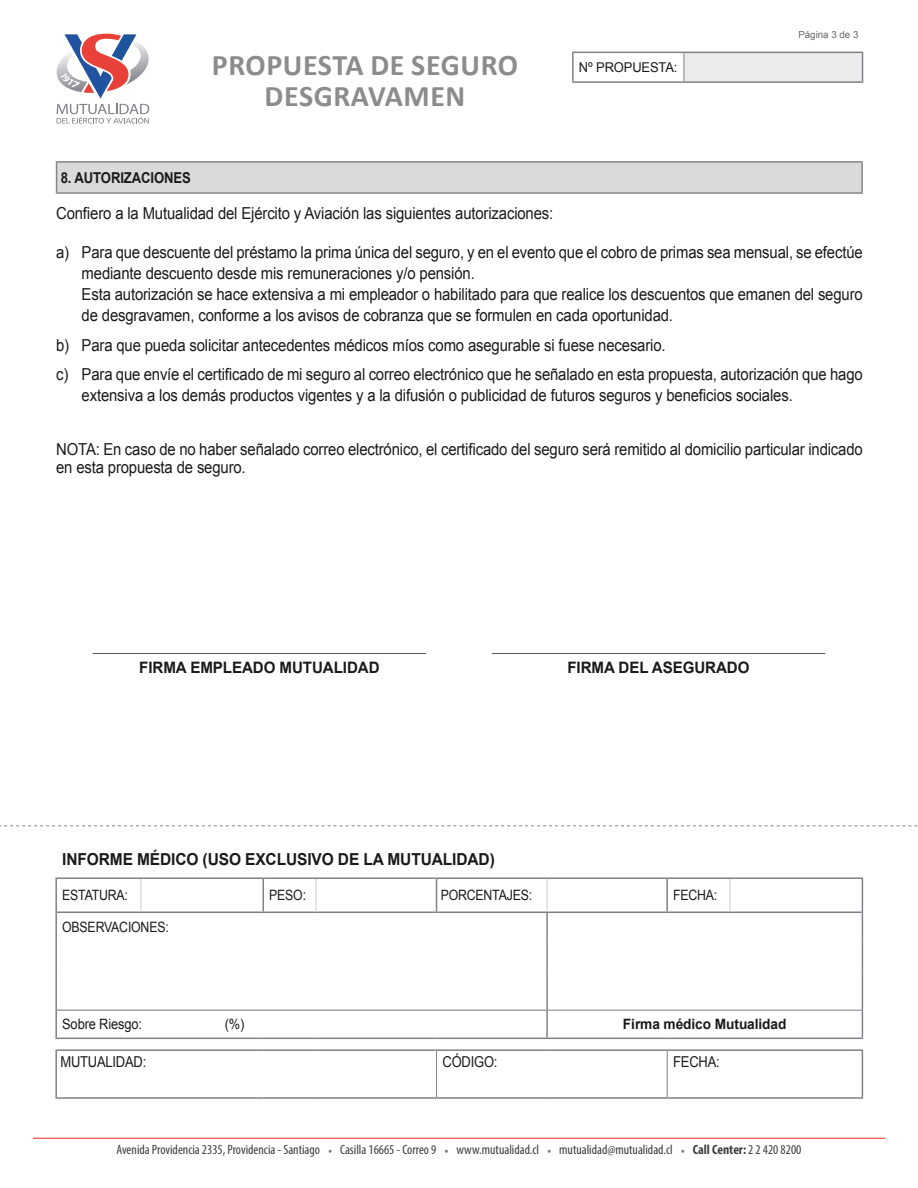
<style>
.page{position:relative;width:918px;height:1188px;background:#fff}
.page>*{position:absolute;margin:0;border:0;box-sizing:border-box;transform-origin:0 0}
.t1{font:700 30px/31.5px "Calibri";letter-spacing:.02em;color:#8c8c8c;text-align:center}
.t2{font:16.5px/21px "Arial";letter-spacing:-.01em;color:#1a1a1a;scale:.9 1}
.t3{font:700 16.5px "Arial";letter-spacing:-.01em;color:#1a1a1a;scale:.94 1}
.t4{font:700 15.75px "Arial";letter-spacing:-.005em;color:#1a1a1a;scale:.96 1}
.t5{font:15px "Arial";letter-spacing:-.015em;color:#1a1a1a;scale:.86 1}
.t6{font:700 15px "Arial";letter-spacing:-.01em;color:#1a1a1a;scale:.87 1}
.t7{font:14.25px "Arial";letter-spacing:-.015em;color:#1a1a1a;scale:.86 1}
.t8{font:700 14.25px "Arial";letter-spacing:-.005em;color:#1a1a1a;scale:.96 1}
.t9{font:14.25px "Arial";letter-spacing:-.015em;color:#1a1a1a;scale:.9 1}
.t10{font:condensed 13.5px "Myriad Pro";color:#403c3f}
.t11{font:700 condensed 13.5px "Myriad Pro";color:#403c3f}
.t12{font:13.5px "Arial";letter-spacing:-.01em;color:#1a1a1a;scale:.96 1}
.t13{font:9.75px "Arial";color:#666}
.s1{font-weight:400}
</style>
<div class="page">
<hr style="left:33px;top:1138px;width:852px;height:1px;background:#e84137">
<div style="left:684px;top:52px;width:179px;height:30px;background:#ececed"></div>
<svg style="left:684px;top:53px;width:1px;height:28px"></svg>
<hr style="left:572px;top:52px;width:112px;height:1px;background:#828088">
<hr style="left:572px;top:53px;width:2px;height:28px;background:#828088">
<hr style="left:684px;top:52px;width:179px;height:1px;background:#828088">
<hr style="left:572px;top:81px;width:112px;height:2px;background:#828088">
<hr style="left:684px;top:81px;width:179px;height:2px;background:#828088">
<svg style="left:862px;top:53px;width:1px;height:28px"></svg>
<svg style="left:862px;top:912px;width:1px;height:29px"></svg>
<hr style="left:546px;top:941px;width:2px;height:30px;background:#828088">
<hr style="left:862px;top:941px;width:1px;height:30px;background:#828088">
<hr style="left:546px;top:971px;width:2px;height:39px;background:#828088">
<hr style="left:862px;top:971px;width:1px;height:39px;background:#828088">
<svg style="left:862px;top:1010px;width:1px;height:28px"></svg>
<hr style="left:548px;top:1010px;width:119px;height:1px;background:#807f83">
<hr style="left:667px;top:1010px;width:63px;height:1px;background:#807f83">
<hr style="left:730px;top:1010px;width:132px;height:1px;background:#807f83">
<hr style="left:57px;top:912px;width:84px;height:1px;background:#807f83">
<hr style="left:141px;top:912px;width:122px;height:1px;background:#807f83">
<hr style="left:263px;top:912px;width:53px;height:1px;background:#807f83">
<hr style="left:316px;top:912px;width:121px;height:1px;background:#807f83">
<hr style="left:437px;top:912px;width:110px;height:1px;background:#807f83">
<hr style="left:547px;top:912px;width:120px;height:1px;background:#807f83">
<hr style="left:667px;top:912px;width:63px;height:1px;background:#807f83">
<hr style="left:730px;top:912px;width:132px;height:1px;background:#807f83">
<hr style="left:55px;top:1049px;width:86px;height:2px;background:#828088">
<hr style="left:55px;top:1051px;width:2px;height:46px;background:#828088">
<hr style="left:141px;top:1049px;width:122px;height:2px;background:#828088">
<hr style="left:263px;top:1049px;width:53px;height:2px;background:#828088">
<hr style="left:316px;top:1049px;width:121px;height:2px;background:#828088">
<hr style="left:55px;top:1097px;width:86px;height:2px;background:#828088">
<hr style="left:141px;top:1097px;width:122px;height:2px;background:#828088">
<hr style="left:263px;top:1097px;width:53px;height:2px;background:#828088">
<hr style="left:316px;top:1097px;width:121px;height:2px;background:#828088">
<hr style="left:55px;top:877px;width:86px;height:2px;background:#828088">
<hr style="left:55px;top:879px;width:2px;height:33px;background:#828088">
<hr style="left:141px;top:877px;width:122px;height:2px;background:#828088">
<hr style="left:263px;top:877px;width:53px;height:2px;background:#828088">
<hr style="left:316px;top:877px;width:121px;height:2px;background:#828088">
<hr style="left:437px;top:877px;width:110px;height:2px;background:#828088">
<hr style="left:547px;top:877px;width:120px;height:2px;background:#828088">
<hr style="left:667px;top:877px;width:63px;height:2px;background:#828088">
<hr style="left:730px;top:877px;width:133px;height:2px;background:#828088">
<hr style="left:862px;top:879px;width:1px;height:33px;background:#828088">
<hr style="left:55px;top:912px;width:2px;height:29px;background:#828088">
<hr style="left:55px;top:941px;width:2px;height:30px;background:#828088">
<hr style="left:55px;top:971px;width:2px;height:39px;background:#828088">
<hr style="left:55px;top:1010px;width:2px;height:28px;background:#828088">
<hr style="left:55px;top:1038px;width:86px;height:1px;background:#828088">
<hr style="left:141px;top:1038px;width:122px;height:1px;background:#828088">
<hr style="left:263px;top:1038px;width:53px;height:1px;background:#828088">
<hr style="left:316px;top:1038px;width:121px;height:1px;background:#828088">
<hr style="left:437px;top:1038px;width:110px;height:1px;background:#828088">
<hr style="left:547px;top:1038px;width:120px;height:1px;background:#828088">
<hr style="left:667px;top:1038px;width:63px;height:1px;background:#828088">
<hr style="left:730px;top:1038px;width:133px;height:1px;background:#828088">
<hr style="left:437px;top:1049px;width:110px;height:2px;background:#828088">
<hr style="left:547px;top:1049px;width:120px;height:2px;background:#828088">
<hr style="left:667px;top:1049px;width:63px;height:2px;background:#828088">
<hr style="left:730px;top:1049px;width:133px;height:2px;background:#828088">
<hr style="left:437px;top:1097px;width:110px;height:2px;background:#828088">
<hr style="left:547px;top:1097px;width:120px;height:2px;background:#828088">
<hr style="left:667px;top:1097px;width:63px;height:2px;background:#828088">
<hr style="left:730px;top:1097px;width:133px;height:2px;background:#828088">
<hr style="left:141px;top:879px;width:1px;height:33px;background:#cdcccf">
<hr style="left:316px;top:879px;width:1px;height:33px;background:#cdcccf">
<hr style="left:547px;top:879px;width:1px;height:33px;background:#cdcccf">
<hr style="left:730px;top:879px;width:1px;height:33px;background:#cdcccf">
<hr style="left:546px;top:913px;width:2px;height:28px;background:#828088">
<hr style="left:546px;top:1010px;width:2px;height:28px;background:#828088">
<hr style="left:263px;top:879px;width:1px;height:33px;background:#828088">
<hr style="left:436px;top:879px;width:1px;height:33px;background:#828088">
<hr style="left:666px;top:879px;width:2px;height:33px;background:#828088">
<hr style="left:436px;top:1051px;width:1px;height:46px;background:#828088">
<hr style="left:667px;top:1051px;width:1px;height:46px;background:#828088">
<hr style="left:862px;top:1051px;width:1px;height:46px;background:#828088">
<hr style="left:57px;top:1010px;width:84px;height:1px;background:#828088">
<hr style="left:141px;top:1010px;width:122px;height:1px;background:#828088">
<hr style="left:263px;top:1010px;width:53px;height:1px;background:#828088">
<hr style="left:316px;top:1010px;width:121px;height:1px;background:#828088">
<hr style="left:437px;top:1010px;width:109px;height:1px;background:#828088">
<svg style="left:0;top:825px;width:918px;height:1px"></svg>
<svg style="left:56px;top:33px;width:94px;height:91px"></svg>
<div style="left:57px;top:162px;width:805px;height:31px;background:#dadada"></div>
<hr style="left:56px;top:161px;width:807px;height:2px;background:#878787">
<svg style="left:56px;top:163px;width:1px;height:29px"></svg>
<hr style="left:861px;top:163px;width:2px;height:29px;background:#878787">
<hr style="left:56px;top:192px;width:807px;height:2px;background:#878787">
<hr style="left:93px;top:653px;width:333px;height:1px;background:#575756">
<hr style="left:492px;top:653px;width:333px;height:1px;background:#575756">
<h1 class="t1" style="left:212px;top:48px;width:308px">PROPUESTA DE SEGURO<br>DESGRAVAMEN</h1>
<p class="t6" style="left:61px;top:168px;width:151px">8. AUTORIZACIONES</p>
<p class="t12" style="left:579px;top:59px;width:104px">Nº PROPUESTA:</p>
<p class="t13" style="left:798px;top:28px;width:62px">Página 3 de 3</p>
<p class="t2" style="left:56px;top:203px;width:554px">Confiero a la Mutualidad del Ejército y Aviación las siguientes autorizaciones:</p>
<p class="t2" style="left:82px;top:242px;width:869px;text-indent:-26px">a) Para que descuente del préstamo la prima única del seguro, y en el evento que el cobro de primas sea mensual, se efectúe mediante descuento desde mis remuneraciones y/o pensión.<br>Esta autorización se hace extensiva a mi empleador o habilitado para que realice los descuentos que emanen del seguro de desgravamen, conforme a los avisos de cobranza que se formulen en cada oportunidad.</p>
<p class="t2" style="left:56px;top:330px;width:898px;line-height:29.5px">b) Para que pueda solicitar antecedentes médicos míos como asegurable si fuese necesario.<br>c) Para que envíe el certificado de mi seguro al correo electrónico que he señalado en esta propuesta, autorización que hago</p>
<p class="t2" style="left:82px;top:385px;width:792px">extensiva a los demás productos vigentes y a la difusión o publicidad de futuros seguros y beneficios sociales.</p>
<p class="t2" style="left:56px;top:441px;width:898px;line-height:18px">NOTA: En caso de no haber señalado correo electrónico, el certificado del seguro será remitido al domicilio particular indicado en esta propuesta de seguro.</p>
<p class="t4" style="left:139px;top:658px;width:252px">FIRMA EMPLEADO MUTUALIDAD</p>
<p class="t4" style="left:567px;top:658px;width:191px">FIRMA DEL ASEGURADO</p>
<p class="t3" style="left:62px;top:849px;width:462px">INFORME MÉDICO (USO EXCLUSIVO DE LA MUTUALIDAD)</p>
<p class="t7" style="left:62px;top:886px;width:78px">ESTATURA:</p>
<p class="t7" style="left:269px;top:886px;width:44px">PESO:</p>
<p class="t7" style="left:441px;top:886px;width:108px">PORCENTAJES:</p>
<p class="t7" style="left:673px;top:886px;width:53px">FECHA:</p>
<p class="t7" style="left:62px;top:918px;width:125px">OBSERVACIONES:</p>
<p class="t9" style="left:62px;top:1015px;width:90px">Sobre Riesgo:</p>
<p class="t9" style="left:225px;top:1015px;width:23px">(%)</p>
<p class="t8" style="left:623px;top:1015px;width:172px">Firma médico Mutualidad</p>
<p class="t5" style="left:60px;top:1052px;width:101px">MUTUALIDAD:</p>
<p class="t5" style="left:443px;top:1052px;width:65px">CÓDIGO:</p>
<p class="t5" style="left:673px;top:1052px;width:56px">FECHA:</p>
<p class="t10" style="left:117px;top:1142px;width:205px">Avenida Providencia 2335, Providencia - Santiago</p>
<p class="t10" style="left:340px;top:1142px;width:98px">Casilla 16665 - Correo 9</p>
<p class="t10" style="left:456px;top:1142px;width:84px">www.mutualidad.cl</p>
<p class="t10" style="left:559px;top:1142px;width:115px">mutualidad@mutualidad.cl</p>
<p class="t11" style="left:693px;top:1141px;width:110px">Call Center: <span class="s1">2 2 420 8200</span></p>
</div>
